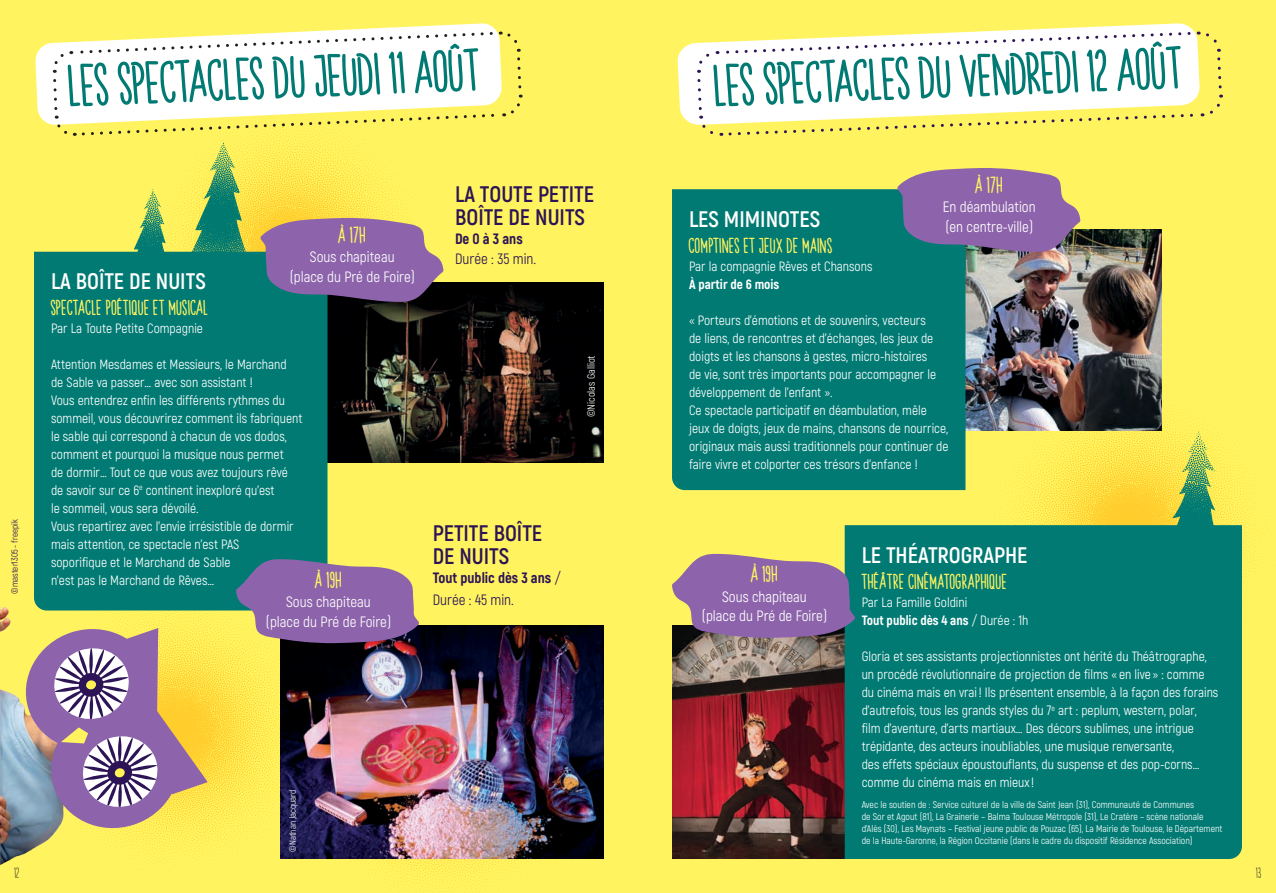
<style>
.page{position:relative;width:1276px;height:893px;background:#fff460}
.page>*{position:absolute;margin:0;border:0;box-sizing:border-box;transform-origin:0 0}
.t1{font:700 54px "Spring Holiday";color:#007a73}
.t2{font:700 22.5px/22.5px "Akrobat";color:#2d1456}
.t3{font:700 22.5px "Akrobat";color:#fff}
.t4{font:700 21px "Spring Holiday";letter-spacing:.02em;color:#fff460}
.t5{font:700 19.5px "Spring Holiday";letter-spacing:.02em;color:#fff460}
.t6{font:15px/19.5px "Akrobat";color:#fff;text-align:center}
.t7{font:800 15px/21.6px "Akrobat";color:#2d1456}
.t8{font:15px "Akrobat";color:#2d1456}
.t9{font:13.5px/18px "Akrobat";color:#fff}
.t10{font:800 13.5px "Akrobat";color:#fff}
.t11{font:13.5px "Spring Holiday";color:#231f20}
.t12{font:10.5px "Akrobat";color:#fff}
.t13{font:9.75px/12px "Akrobat";color:#fff}
.t14{font:9px "Akrobat";color:#2d1456}
.t15{font:9px "Akrobat";color:#fff}
.s1{font-weight:400}
.s2{font-weight:800}
</style>
<div class="page">
<svg style="left:965px;top:361px;width:311px;height:334px;background:#fdec57"></svg>
<svg style="left:123px;top:142px;width:333px;height:141px;background:#e5e259"></svg>
<svg style="left:9px;top:566px;width:267px;height:327px;background:#feec55"></svg>
<svg style="left:276px;top:598px;width:333px;height:295px;background:#f9ed5d"></svg>
<svg style="left:131px;top:189px;width:38px;height:63px;background:#a2c766"></svg>
<svg style="left:1171px;top:430px;width:46px;height:95px;background:#a2c15e"></svg>
<img style="left:965px;top:230px;width:196px;height:200px">
<img style="left:672px;top:638px;width:172px;height:221px">
<img style="left:327px;top:283px;width:277px;height:179px">
<img style="left:281px;top:625px;width:323px;height:234px">
<img style="left:0;top:568px;width:200px;height:325px">
<div style="left:34px;top:252px;width:293px;height:358px;background:#007a73"></div>
<div style="left:672px;top:189px;width:293px;height:301px;background:#007a73"></div>
<div style="left:844px;top:525px;width:398px;height:334px;background:#007a73"></div>
<svg style="left:18px;top:621px;width:190px;height:215px;background:#b7a192"></svg>
<svg style="left:897px;top:168px;width:183px;height:84px;background:#8a719c"></svg>
<svg style="left:260px;top:218px;width:183px;height:84px;background:#886d98"></svg>
<svg style="left:677px;top:23px;width:523px;height:102px;fill:#fff460"></svg>
<svg style="left:695px;top:30px;width:528px;height:107px"></svg>
<svg style="left:35px;top:23px;width:467px;height:102px;fill:#fff460"></svg>
<svg style="left:51px;top:30px;width:472px;height:112px"></svg>
<svg style="left:672px;top:554px;width:183px;height:84px;background:#917299"></svg>
<svg style="left:236px;top:559px;width:183px;height:84px;background:#91749a"></svg>
<p class="t14" style="left:9px;top:594px;width:76px;rotate:-90deg">©master1305 - freepik</p>
<h1 class="t1" style="left:68px;top:57px;width:414px;rotate:-2deg">LES SPECTACLES DU JEUDI 11 AOÛT</h1>
<h1 class="t1" style="left:714px;top:57px;width:471px;rotate:-2deg">LES SPECTACLES DU VENDREDI 12 AOÛT</h1>
<h3 class="t4" style="left:339px;top:224px;width:29px">À 17H</h3>
<p class="t6" style="left:290px;top:247px;width:127px">Sous chapiteau<br>(place du Pré de Foire)</p>
<h2 class="t3" style="left:51px;top:267px;width:156px">LA BOÎTE DE NUITS</h2>
<h3 class="t5" style="left:51px;top:297px;width:159px">SPECTACLE POÉTIQUE ET MUSICAL</h3>
<p class="t9" style="left:51px;top:319px;width:153px">Par La Toute Petite Compagnie</p>
<p class="t9" style="left:51px;top:355px;width:253px">Attention Mesdames et Messieurs, le Marchand de Sable va passer… avec son assistant !<br>Vous entendrez enfin les différents rythmes du sommeil, vous découvrirez comment ils fabriquent le sable qui correspond à chacun de vos dodos, comment et pourquoi la musique nous permet<br>de dormir… Tout ce que vous avez toujours rêvé de savoir sur ce 6<sup>e</sup> continent inexploré qu’est<br>le sommeil, vous sera dévoilé.<br>Vous repartirez avec l’envie irrésistible de dormir mais attention, ce spectacle n’est PAS<br>soporifique et le Marchand de Sable<br>n’est pas le Marchand de Rêves…</p>
<h3 class="t4" style="left:315px;top:569px;width:28px">À 19H</h3>
<p class="t6" style="left:266px;top:592px;width:127px">Sous chapiteau<br>(place du Pré de Foire)</p>
<h2 class="t2" style="left:455px;top:183px;width:140px">LA TOUTE PETITE<br>BOÎTE DE NUITS</h2>
<p class="t7" style="left:455px;top:228px;width:69px">De 0 à 3 ans</p>
<p class="t8" style="left:455px;top:250px;width:83px">Durée : 35 min.</p>
<p class="t12" style="left:585px;top:417px;width:63px;rotate:-90deg">©Nicolas Galliot</p>
<h2 class="t2" style="left:433px;top:522px;width:111px">PETITE BOÎTE<br>DE NUITS</h2>
<p class="t7" style="left:433px;top:567px;width:129px">Tout public dès 3 ans <span class="s1">/<br>Durée : 45 min.</span></p>
<p class="t15" style="left:287px;top:851px;width:63px;rotate:-90deg">©Nathan Jacquard</p>
<h3 class="t4" style="left:975px;top:174px;width:29px">À 17H</h3>
<p class="t6" style="left:942px;top:197px;width:94px;text-align:left">En déambulation (en centre-ville)</p>
<h2 class="t3" style="left:689px;top:205px;width:133px">LES MIMINOTES</h2>
<h3 class="t5" style="left:689px;top:236px;width:145px">COMPTINES ET JEUX DE MAINS</h3>
<p class="t9" style="left:689px;top:257px;width:185px">Par la compagnie Rêves et Chansons</p>
<p class="t10" style="left:689px;top:276px;width:92px">À partir de 6 mois</p>
<p class="t9" style="left:689px;top:311px;width:261px">« Porteurs d’émotions et de souvenirs, vecteurs<br>de liens, de rencontres et d’échanges, les jeux de doigts et les chansons à gestes, micro-histoires<br>de vie, sont très importants pour accompagner le développement de l’enfant ».<br>Ce spectacle participatif en déambulation, mêle jeux de doigts, jeux de mains, chansons de nourrice, originaux mais aussi traditionnels pour continuer de faire vivre et colporter ces trésors d’enfance !</p>
<h3 class="t4" style="left:751px;top:563px;width:28px">À 19H</h3>
<p class="t6" style="left:702px;top:587px;width:127px">Sous chapiteau<br>(place du Pré de Foire)</p>
<h2 class="t3" style="left:861px;top:541px;width:167px">LE THÉATROGRAPHE</h2>
<h3 class="t5" style="left:861px;top:572px;width:147px">THÉÂTRE CINÉMATOGRAPHIQUE</h3>
<p class="t9" style="left:861px;top:593px;width:168px">Par La Famille Goldini<br><span class="s2">Tout public dès 4 ans</span> / Durée : 1h</p>
<p class="t9" style="left:861px;top:647px;width:358px">Gloria et ses assistants projectionnistes ont hérité du Théâtrographe, un procédé révolutionnaire de projection de films « en live » : comme du cinéma mais en vrai ! Ils présentent ensemble, à la façon des forains d’autrefois, tous les grands styles du 7<sup>e</sup> art : peplum, western, polar, film d’aventure, d’arts martiaux… Des décors sublimes, une intrigue trépidante, des acteurs inoubliables, une musique renversante,<br>des effets spéciaux époustouflants, du suspense et des pop-corns… comme du cinéma mais en mieux!</p>
<p class="t13" style="left:861px;top:798px;width:362px">Avec le soutien de : Service culturel de la ville de Saint Jean (31), Communauté de Communes<br>de Sor et Agout (81), La Grainerie – Balma Toulouse Métropole (31), Le Cratère – scène nationale d’Alès (30), Les Maynats – Festival jeune public de Pouzac (65), La Mairie de Toulouse, le Département de la Haute-Garonne, la Région Occitanie (dans le cadre du dispositif Résidence Association)</p>
<p class="t11" style="left:14px;top:865px;width:7px">12</p>
<p class="t11" style="left:1256px;top:865px;width:7px">13</p>
</div>
